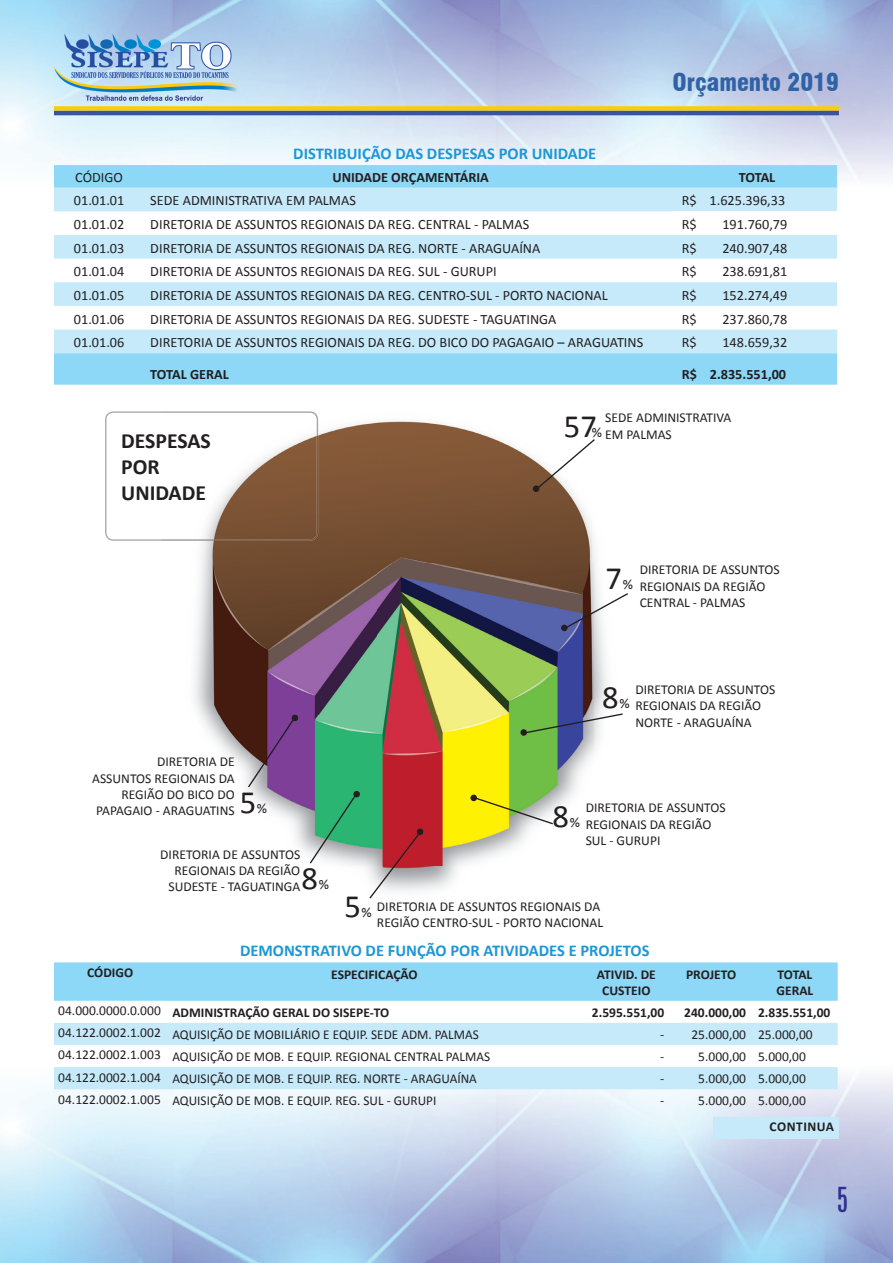
<style>
.page{position:relative;width:893px;height:1263px;background:#fff}
.page>*{position:absolute;margin:0;border:0;box-sizing:border-box;transform-origin:0 0}
.t1{font:32.55px "Calibri";color:#231f20}
.t2{font:28.8px "Antonio";color:#313092}
.t3{font:900 condensed 24px "Swiss 721 BT";color:#3063a6}
.t4{font:700 21.75px/26.1px "Calibri";color:#231f20}
.t5{font:700 16.5px "Calibri";color:#1c97d5}
.t6{font:14.4px "Calibri";color:#231f20}
.t7{font:14.25px "Calibri";color:#231f20}
.t8{font:700 14.25px "Calibri";color:#231f20}
.t9{font:13.65px/16.4px "Calibri";color:#231f20}
.t10{font:13.5px "Calibri";color:#231f20}
.t11{font:700 13.5px/16.2px "Calibri";color:#231f20;text-align:center}
.t12{font:700 13.5px "Calibri";letter-spacing:.04em;color:#231f20}
.s1{font-weight:400}
</style>
<div class="page">
<img style="left:0;top:0;width:893px;height:1263px">
<div style="left:54px;top:106px;width:785px;height:5px;background:#fdcc09"></div>
<hr style="left:54px;top:111px;width:785px;height:4px;background:#3853a3">
<img style="left:54px;top:34px;width:184px;height:66px">
<div style="left:54px;top:165px;width:783px;height:220px;background:#8dd7f7"></div>
<svg style="left:54px;top:188px;width:783px;height:165px;fill:#c6eafa"></svg>
<div style="left:672px;top:211px;width:165px;height:24px;background:#fff"></div>
<svg style="left:105px;top:411px;width:213px;height:130px"></svg>
<img style="left:162px;top:412px;width:485px;height:505px">
<img style="left:162px;top:412px;width:156px;height:129px">
<svg style="left:535px;top:438px;width:61px;height:53px"></svg>
<div style="left:533px;top:485px;width:6px;height:7px;background:#231f20;border-radius:50%"></div>
<svg style="left:563px;top:592px;width:67px;height:38px"></svg>
<div style="left:561px;top:625px;width:7px;height:6px;background:#231f20;border-radius:50%"></div>
<svg style="left:520px;top:712px;width:104px;height:24px"></svg>
<svg style="left:472px;top:796px;width:82px;height:29px;background:#cbd259"></svg>
<div style="left:470px;top:795px;width:7px;height:6px;background:#231f20;border-radius:50%"></div>
<svg style="left:308px;top:790px;width:52px;height:75px;background:#68b592"></svg>
<svg style="left:247px;top:714px;width:52px;height:75px;background:#77497a"></svg>
<svg style="left:368px;top:828px;width:56px;height:72px"></svg>
<div style="left:54px;top:962px;width:784px;height:39px;background:#8dd7f7"></div>
<svg style="left:54px;top:1023px;width:784px;height:66px;fill:#c6eafa"></svg>
<div style="left:713px;top:1117px;width:126px;height:22px;background:#c6eafa"></div>
<p class="t5" style="left:293px;top:142px;width:304px">DISTRIBUIÇÃO DAS DESPESAS POR UNIDADE</p>
<h3 class="t3" style="left:672px;top:68px;width:168px">Orçamento 2019</h3>
<p class="t7" style="left:75px;top:168px;width:49px">CÓDIGO</p>
<p class="t8" style="left:332px;top:167px;width:158px">UNIDADE ORÇAMENTÁRIA</p>
<p class="t8" style="left:739px;top:167px;width:38px">TOTAL</p>
<p class="t7" style="left:74px;top:192px;width:52px">01.01.01</p>
<p class="t7" style="left:150px;top:192px;width:207px">SEDE ADMINISTRATIVA EM PALMAS</p>
<p class="t7" style="left:682px;top:192px;width:105px">R$ 1.625.396,33</p>
<p class="t7" style="left:74px;top:215px;width:52px">01.01.02</p>
<p class="t7" style="left:150px;top:215px;width:380px">DIRETORIA DE ASSUNTOS REGIONAIS DA REG. CENTRAL - PALMAS</p>
<p class="t7" style="left:682px;top:215px;width:16px">R$</p>
<p class="t7" style="left:722px;top:215px;width:66px">191.760,79</p>
<p class="t7" style="left:74px;top:239px;width:52px">01.01.03</p>
<p class="t7" style="left:150px;top:239px;width:392px">DIRETORIA DE ASSUNTOS REGIONAIS DA REG. NORTE - ARAGUAÍNA</p>
<p class="t7" style="left:682px;top:239px;width:16px">R$</p>
<p class="t7" style="left:722px;top:239px;width:66px">240.907,48</p>
<p class="t7" style="left:74px;top:263px;width:52px">01.01.04</p>
<p class="t7" style="left:150px;top:263px;width:348px">DIRETORIA DE ASSUNTOS REGIONAIS DA REG. SUL - GURUPI</p>
<p class="t7" style="left:682px;top:263px;width:16px">R$</p>
<p class="t7" style="left:722px;top:263px;width:66px">238.691,81</p>
<p class="t7" style="left:74px;top:286px;width:52px">01.01.05</p>
<p class="t7" style="left:150px;top:286px;width:459px">DIRETORIA DE ASSUNTOS REGIONAIS DA REG. CENTRO-SUL - PORTO NACIONAL</p>
<p class="t7" style="left:682px;top:286px;width:16px">R$</p>
<p class="t7" style="left:722px;top:286px;width:66px">152.274,49</p>
<p class="t7" style="left:74px;top:310px;width:52px">01.01.06</p>
<p class="t7" style="left:150px;top:310px;width:408px">DIRETORIA DE ASSUNTOS REGIONAIS DA REG. SUDESTE - TAGUATINGA</p>
<p class="t7" style="left:682px;top:310px;width:16px">R$</p>
<p class="t7" style="left:722px;top:310px;width:66px">237.860,78</p>
<p class="t7" style="left:74px;top:333px;width:52px">01.01.06</p>
<p class="t7" style="left:150px;top:333px;width:494px">DIRETORIA DE ASSUNTOS REGIONAIS DA REG. DO BICO DO PAGAGAIO – ARAGUATINS</p>
<p class="t7" style="left:682px;top:333px;width:16px">R$</p>
<p class="t7" style="left:722px;top:333px;width:66px">148.659,32</p>
<p class="t8" style="left:150px;top:364px;width:80px">TOTAL GERAL</p>
<p class="t8" style="left:682px;top:364px;width:106px">R$ 2.835.551,00</p>
<p class="t9" style="left:605px;top:410px;width:128px">SEDE ADMINISTRATIVA<br>EM PALMAS</p>
<h1 class="t1" style="left:564px;top:405px;width:35px">57</h1>
<p class="t6" style="left:592px;top:423px;width:12px">%</p>
<h3 class="t4" style="left:121px;top:427px;width:91px">DESPESAS<br>POR<br>UNIDADE</h3>
<p class="t9" style="left:640px;top:562px;width:141px">DIRETORIA DE ASSUNTOS<br>REGIONAIS DA REGIÃO<br>CENTRAL - PALMAS</p>
<h1 class="t1" style="left:606px;top:557px;width:18px">7</h1>
<p class="t6" style="left:623px;top:575px;width:12px">%</p>
<p class="t9" style="left:92px;top:754px;width:144px;text-align:right">DIRETORIA DE<br>ASSUNTOS REGIONAIS DA<br>REGIÃO DO BICO DO<br>PAPAGAIO - ARAGUATINS</p>
<h1 class="t1" style="left:240px;top:782px;width:18px">5</h1>
<p class="t6" style="left:257px;top:799px;width:12px">%</p>
<p class="t9" style="left:160px;top:846px;width:141px;text-align:right">DIRETORIA DE ASSUNTOS<br>REGIONAIS DA REGIÃO<br>SUDESTE - TAGUATINGA</p>
<h1 class="t1" style="left:302px;top:858px;width:18px">8</h1>
<p class="t6" style="left:319px;top:875px;width:12px">%</p>
<p class="t9" style="left:635px;top:681px;width:141px">DIRETORIA DE ASSUNTOS<br>REGIONAIS DA REGIÃO<br>NORTE - ARAGUAÍNA</p>
<h1 class="t1" style="left:602px;top:677px;width:18px">8</h1>
<p class="t6" style="left:619px;top:694px;width:12px">%</p>
<p class="t9" style="left:586px;top:800px;width:141px">DIRETORIA DE ASSUNTOS<br>REGIONAIS DA REGIÃO<br>SUL - GURUPI</p>
<h1 class="t1" style="left:552px;top:795px;width:18px">8</h1>
<p class="t6" style="left:570px;top:813px;width:12px">%</p>
<h1 class="t1" style="left:344px;top:886px;width:18px">5</h1>
<p class="t6" style="left:362px;top:903px;width:12px">%</p>
<p class="t9" style="left:377px;top:898px;width:228px">DIRETORIA DE ASSUNTOS REGIONAIS DA<br>REGIÃO CENTRO-SUL - PORTO NACIONAL</p>
<p class="t5" style="left:240px;top:939px;width:411px">DEMONSTRATIVO DE FUNÇÃO POR ATIVIDADES E PROJETOS</p>
<p class="t11" style="left:87px;top:964px;width:48px">CÓDIGO</p>
<p class="t11" style="left:331px;top:966px;width:88px">ESPECIFICAÇÃO</p>
<p class="t11" style="left:597px;top:966px;width:60px">ATIVID. DE<br>CUSTEIO</p>
<p class="t11" style="left:686px;top:966px;width:52px">PROJETO</p>
<p class="t11" style="left:777px;top:966px;width:38px;text-align:left">TOTAL<br>GERAL</p>
<p class="t11" style="left:58px;top:1004px;width:333px"><span class="s1">04.000.0000.0.000</span> ADMINISTRAÇÃO GERAL DO SISEPE-TO</p>
<p class="t11" style="left:592px;top:1004px;width:74px">2.595.551,00</p>
<p class="t11" style="left:684px;top:1004px;width:148px">240.000,00 2.835.551,00</p>
<p class="t10" style="left:58px;top:1026px;width:422px">04.122.0002.1.002 AQUISIÇÃO DE MOBILIÁRIO E EQUIP. SEDE ADM. PALMAS</p>
<p class="t10" style="left:660px;top:1026px;width:154px">- 25.000,00 25.000,00</p>
<p class="t10" style="left:58px;top:1048px;width:433px">04.122.0002.1.003 AQUISIÇÃO DE MOB. E EQUIP. REGIONAL CENTRAL PALMAS</p>
<p class="t10" style="left:660px;top:1048px;width:6px">-</p>
<p class="t10" style="left:698px;top:1048px;width:109px">5.000,00 5.000,00</p>
<p class="t10" style="left:58px;top:1070px;width:420px">04.122.0002.1.004 AQUISIÇÃO DE MOB. E EQUIP. REG. NORTE - ARAGUAÍNA</p>
<p class="t10" style="left:660px;top:1070px;width:6px">-</p>
<p class="t10" style="left:698px;top:1070px;width:109px">5.000,00 5.000,00</p>
<p class="t10" style="left:58px;top:1092px;width:380px">04.122.0002.1.005 AQUISIÇÃO DE MOB. E EQUIP. REG. SUL - GURUPI</p>
<p class="t10" style="left:660px;top:1092px;width:6px">-</p>
<p class="t10" style="left:698px;top:1092px;width:109px">5.000,00 5.000,00</p>
<p class="t12" style="left:769px;top:1116px;width:66px">CONTINUA</p>
<h2 class="t2" style="left:837px;top:1178px;width:14px">5</h2>
</div>
